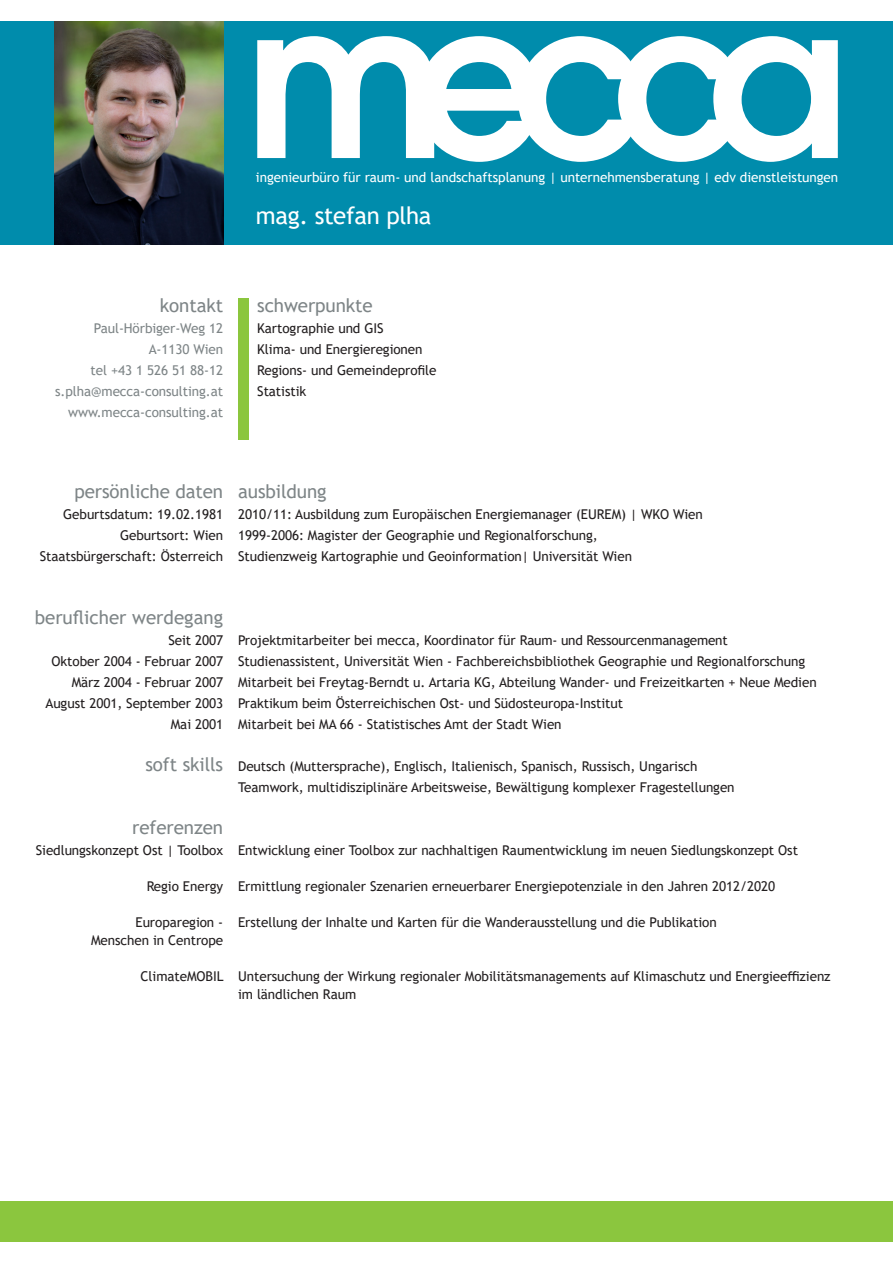
<style>
.page{position:relative;width:893px;height:1263px;background:#fff}
.page>*{position:absolute;margin:0;border:0;box-sizing:border-box;transform-origin:0 0}
.t1{font:24px "Trebuchet MS";letter-spacing:-.015em;color:#fff}
.t2{font:18.75px "Trebuchet MS";letter-spacing:-.005em;color:#7e8587}
.t3{font:13.5px/21px "Trebuchet MS";letter-spacing:-.005em;color:#231f20}
.t4{font:13.5px "Trebuchet MS";letter-spacing:-.005em;color:#7e8587}
.t5{font:13.5px "Trebuchet MS";letter-spacing:-.005em;color:#fff}
</style>
<div class="page">
<div style="left:0;top:21px;width:893px;height:224px;background:#008cac"></div>
<img style="left:54px;top:21px;width:169px;height:224px">
<svg style="left:257px;top:36px;width:581px;height:126px"></svg>
<div style="left:0;top:1201px;width:893px;height:41px;background:#8bc63e"></div>
<div style="left:238px;top:298px;width:11px;height:141px;background:#8bc63e"></div>
<p class="t5" style="left:256px;top:168px;width:584px">ingenieurbüro für raum- und landschaftsplanung | unternehmensberatung | edv dienstleistungen</p>
<p class="t1" style="left:256px;top:200px;width:177px">mag. stefan plha</p>
<p class="t2" style="left:160px;top:293px;width:65px">kontakt</p>
<p class="t4" style="left:94px;top:319px;width:131px">Paul-Hörbiger-Weg 12</p>
<p class="t4" style="left:149px;top:340px;width:76px">A-1130 Wien</p>
<p class="t4" style="left:91px;top:361px;width:134px">tel +43 1 526 51 88-12</p>
<p class="t4" style="left:55px;top:382px;width:169px">s.plha@mecca-consulting.at</p>
<p class="t4" style="left:68px;top:403px;width:156px">www.mecca-consulting.at</p>
<p class="t2" style="left:257px;top:293px;width:117px">schwerpunkte</p>
<p class="t3" style="left:257px;top:317px;width:128px">Kartographie und GIS</p>
<p class="t3" style="left:257px;top:338px;width:167px">Klima- und Energieregionen</p>
<p class="t3" style="left:257px;top:359px;width:181px">Regions- und Gemeindeprofile</p>
<p class="t3" style="left:257px;top:380px;width:51px">Statistik</p>
<p class="t2" style="left:74px;top:479px;width:150px">persönliche daten</p>
<p class="t3" style="left:63px;top:503px;width:161px">Geburtsdatum: 19.02.1981</p>
<p class="t3" style="left:120px;top:524px;width:105px">Geburtsort: Wien</p>
<p class="t3" style="left:40px;top:545px;width:185px">Staatsbürgerschaft: Österreich</p>
<p class="t2" style="left:238px;top:479px;width:90px">ausbildung</p>
<p class="t3" style="left:238px;top:503px;width:466px">2010/11: Ausbildung zum Europäischen Energiemanager (EUREM) | WKO Wien</p>
<p class="t3" style="left:238px;top:524px;width:395px">1999-2006: Magister der Geographie und Regionalforschung,<br>Studienzweig Kartographie und Geoinformation| Universität Wien</p>
<p class="t2" style="left:35px;top:605px;width:190px">beruflicher werdegang</p>
<p class="t3" style="left:168px;top:629px;width:56px">Seit 2007</p>
<p class="t3" style="left:52px;top:650px;width:173px">Oktober 2004 - Februar 2007</p>
<p class="t3" style="left:72px;top:671px;width:153px">März 2004 - Februar 2007</p>
<p class="t3" style="left:45px;top:692px;width:179px">August 2001, September 2003</p>
<p class="t3" style="left:171px;top:713px;width:54px">Mai 2001</p>
<p class="t2" style="left:145px;top:752px;width:79px">soft skills</p>
<p class="t2" style="left:132px;top:815px;width:92px">referenzen</p>
<p class="t3" style="left:36px;top:839px;width:189px">Siedlungskonzept Ost | Toolbox</p>
<p class="t3" style="left:147px;top:875px;width:78px">Regio Energy</p>
<p class="t3" style="left:136px;top:911px;width:89px">Europaregion -</p>
<p class="t3" style="left:91px;top:929px;width:134px">Menschen in Centrope</p>
<p class="t3" style="left:141px;top:965px;width:85px">ClimateMOBIL</p>
<p class="t3" style="left:238px;top:629px;width:491px">Projektmitarbeiter bei mecca, Koordinator für Raum- und Ressourcenmanagement</p>
<p class="t3" style="left:238px;top:650px;width:569px">Studienassistent, Universität Wien - Fachbereichsbibliothek Geographie und Regionalforschung</p>
<p class="t3" style="left:238px;top:671px;width:580px">Mitarbeit bei Freytag-Berndt u. Artaria KG, Abteilung Wander- und Freizeitkarten + Neue Medien</p>
<p class="t3" style="left:238px;top:692px;width:387px">Praktikum beim Österreichischen Ost- und Südosteuropa-Institut</p>
<p class="t3" style="left:238px;top:713px;width:325px">Mitarbeit bei MA 66 - Statistisches Amt der Stadt Wien</p>
<p class="t3" style="left:238px;top:755px;width:461px">Deutsch (Muttersprache), Englisch, Italienisch, Spanisch, Russisch, Ungarisch</p>
<p class="t3" style="left:238px;top:776px;width:498px">Teamwork, multidisziplinäre Arbeitsweise, Bewältigung komplexer Fragestellungen</p>
<p class="t3" style="left:238px;top:839px;width:561px">Entwicklung einer Toolbox zur nachhaltigen Raumentwicklung im neuen Siedlungskonzept Ost</p>
<p class="t3" style="left:238px;top:875px;width:539px">Ermittlung regionaler Szenarien erneuerbarer Energiepotenziale in den Jahren 2012/2020</p>
<p class="t3" style="left:238px;top:911px;width:480px">Erstellung der Inhalte und Karten für die Wanderausstellung und die Publikation</p>
<p class="t3" style="left:238px;top:967px;width:594px;line-height:18px">Untersuchung der Wirkung regionaler Mobilitätsmanagements auf Klimaschutz und Energieeffizienz im ländlichen Raum</p>
</div>
